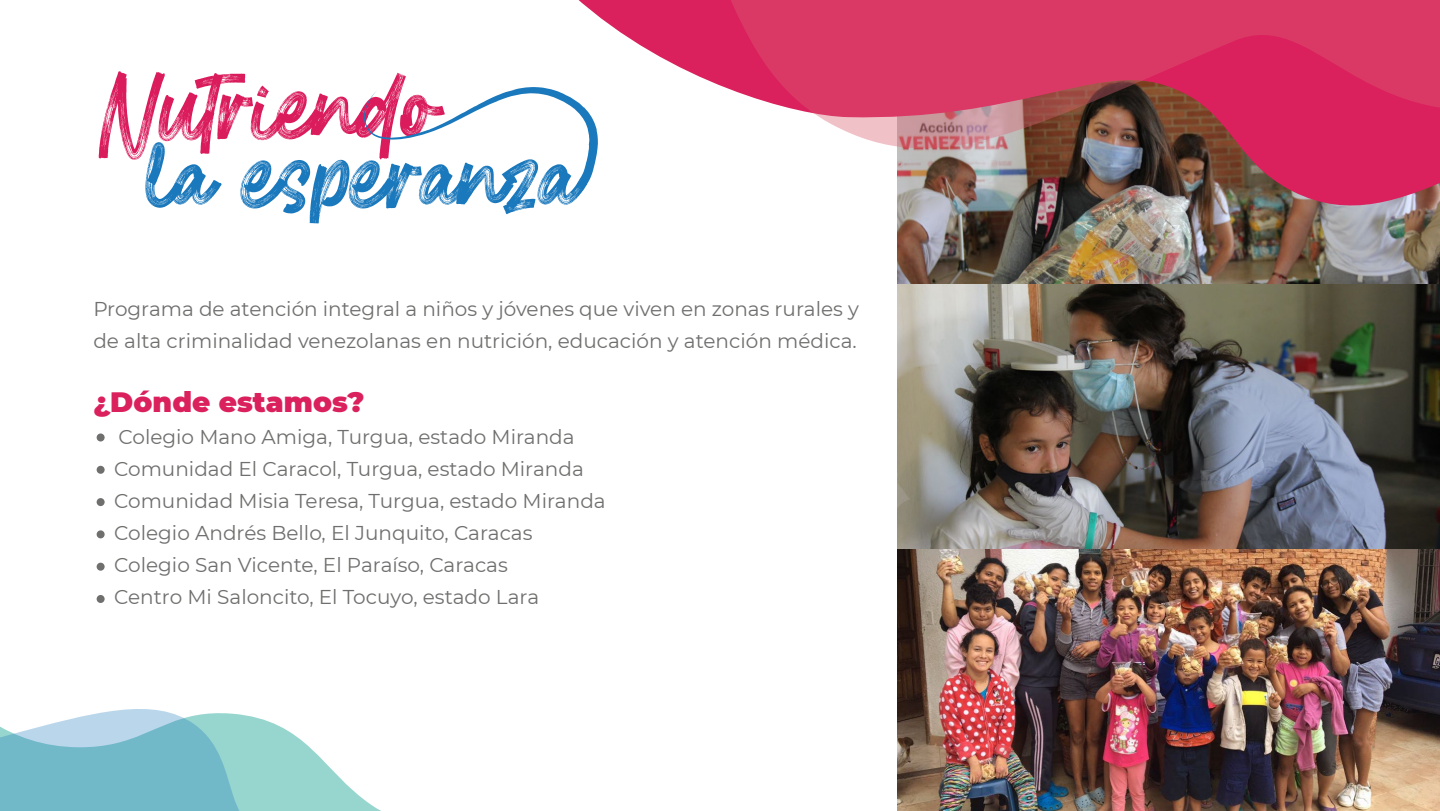
<style>
.page{position:relative;width:1440px;height:811px;background:#fff}
.page>*{position:absolute;margin:0;border:0;box-sizing:border-box;transform-origin:0 0}
.t1{font:117.8px "Brittanian";letter-spacing:-.02em;color:#1a78bc}
.t2{font:117.8px "Brittanian";letter-spacing:-.04em;color:#da1c5d}
.t3{font:900 28px "Montserrat";color:#da215d}
.t4{font:20px/32px "Montserrat";color:#6f6f6e}
</style>
<div class="page">
<img style="left:897px;top:249px;width:543px;height:562px">
<img style="left:897px;top:148px;width:543px;height:101px">
<svg style="left:578px;top:0;width:862px;height:148px;background:#d55678"></svg>
<svg style="left:0;top:709px;width:381px;height:102px"></svg>
<svg style="left:364px;top:87px;width:234px;height:98px"></svg>
<div style="left:97px;top:433px;width:8px;height:8px;background:#6f6f6e;border-radius:50%"></div>
<div style="left:97px;top:466px;width:8px;height:8px;background:#6f6f6e;border-radius:50%"></div>
<div style="left:97px;top:498px;width:8px;height:8px;background:#6f6f6e;border-radius:50%"></div>
<div style="left:97px;top:530px;width:8px;height:8px;background:#6f6f6e;border-radius:50%"></div>
<div style="left:97px;top:562px;width:8px;height:8px;background:#6f6f6e;border-radius:50%"></div>
<div style="left:97px;top:595px;width:8px;height:8px;background:#6f6f6e;border-radius:50%"></div>
<h1 class="t2" style="left:99px;top:66px;width:344px">Nutriendo</h1>
<h1 class="t1" style="left:145px;top:135px;width:432px">la esperanza</h1>
<p class="t4" style="left:93px;top:292px;width:767px">Programa de atención integral a niños y jóvenes que viven en zonas rurales y de alta criminalidad venezolanas en nutrición, educación y atención médica.</p>
<h2 class="t3" style="left:93px;top:381px;width:273px">¿Dónde estamos?</h2>
<p class="t4" style="left:114px;top:420px;width:493px">Colegio Mano Amiga, Turgua, estado Miranda Comunidad El Caracol, Turgua, estado Miranda Comunidad Misia Teresa, Turgua, estado Miranda Colegio Andrés Bello, El Junquito, Caracas Colegio San Vicente, El Paraíso, Caracas<br>Centro Mi Saloncito, El Tocuyo, estado Lara</p>
</div>
